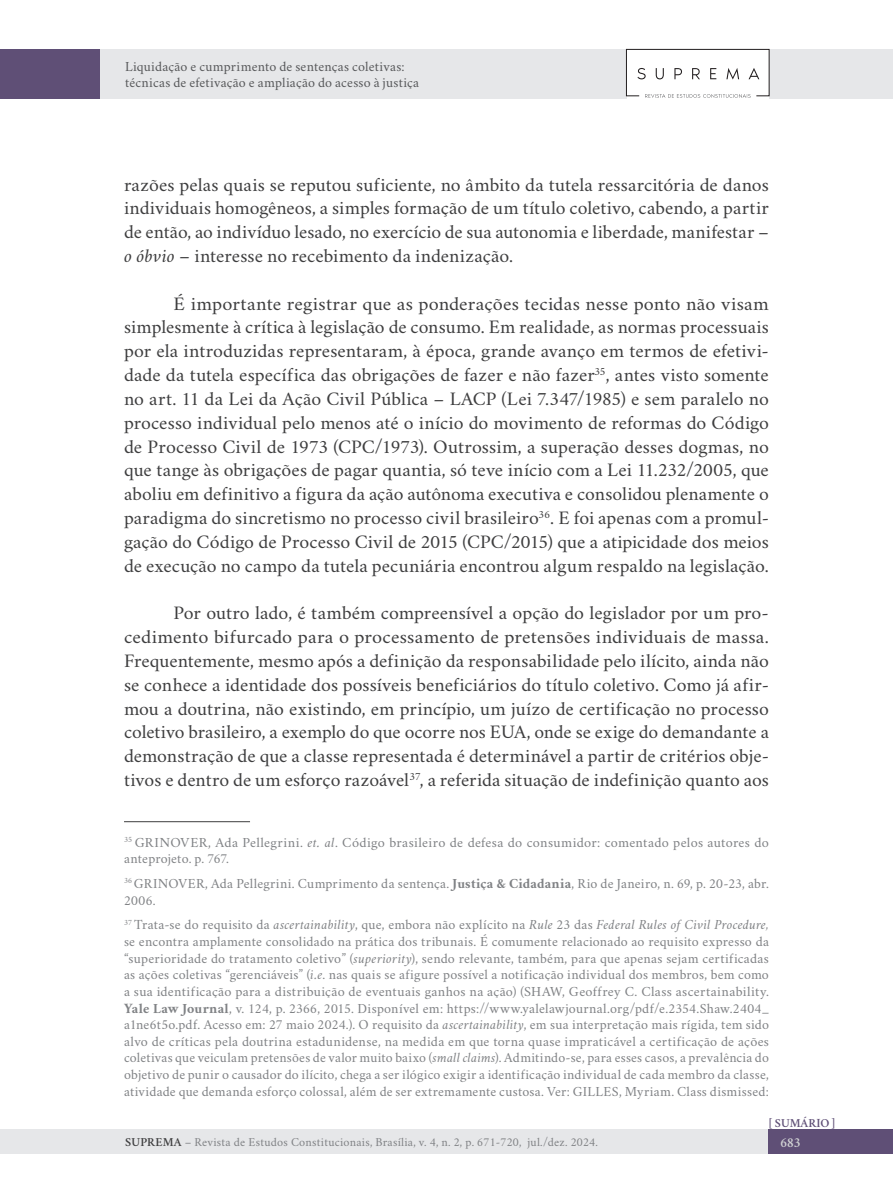
<style>
.page{position:relative;width:893px;height:1191px;background:#fff}
.page>*{position:absolute;margin:0;border:0;box-sizing:border-box;transform-origin:0 0}
.texto_corrido_pt{font:19.25px/23.8px "Crimson";color:#3e3e3f;text-align:justify;scale:1.05 1}
.texto_corrido_pt-2{font:19.25px/23.8px "Crimson";color:#3e3e3f;text-align:justify}
.FOOTNOTE{font:14px/16.6px "Crimson";letter-spacing:.015em;color:#808285}
.t1{font:14px/15.8px "Crimson";letter-spacing:.015em;color:#57585a}
.t2{font:600 14px "Crimson";color:#d1d2d4}
.t3{font:12.25px "Crimson";letter-spacing:.02em;color:#808285}
.t4{font:600 12.25px "Crimson";color:#5f4f76}
.s1{font-style:italic}
.s2{font-weight:700}
.s3{font-weight:600;color:#3e3e3f}
</style>
<div class="page">
<div style="left:1px;top:49px;width:892px;height:50px;background:#e6e7e9"></div>
<div style="left:0;top:1129px;width:844px;height:25px;background:#e6e7e9"></div>
<div style="left:769px;top:1129px;width:124px;height:25px;background:#5f4f76"></div>
<div style="left:627px;top:50px;width:142px;height:49px;background:#fff"></div>
<svg style="left:626px;top:48px;width:144px;height:50px"></svg>
<div style="left:0;top:49px;width:100px;height:50px;background:#5f4f76"></div>
<hr style="left:124px;top:821px;width:126px;height:1px;background:#3e3e3f">
<p class="t1" style="left:125px;top:57px;width:296px">Liquidação e cumprimento de sentenças coletivas: técnicas de efetivação e ampliação do acesso à justiça</p>
<p class="texto_corrido_pt-2" style="left:124px;top:170px;width:646px">razões pelas quais se reputou suficiente, no âmbito da tutela ressarcitória de danos individuais homogêneos, a simples formação de um título coletivo, cabendo, a partir de então, ao indivíduo lesado, no exercício de sua autonomia e liberdade, manifestar – <span class="s1">o óbvio</span> – interesse no recebimento da indenização.</p>
<p class="texto_corrido_pt" style="left:124px;top:289px;width:616px;text-indent:50px">É importante registrar que as ponderações tecidas nesse ponto não visam simplesmente à crítica à legislação de consumo. Em realidade, as normas processuais por ela introduzidas representaram, à época, grande avanço em termos de efetivi&shy;dade da tutela específica das obrigações de fazer e não fazer<sup>35</sup>, antes visto somente no art. 11 da Lei da Ação Civil Pública – LACP (Lei 7.347/1985) e sem paralelo no processo individual pelo menos até o início do movimento de reformas do Código de Processo Civil de 1973 (CPC/1973). Outrossim, a superação desses dogmas, no que tange às obrigações de pagar quantia, só teve início com a Lei 11.232/2005, que aboliu em definitivo a figura da ação autônoma executiva e consolidou plenamente o paradigma do sincretismo no processo civil brasileiro<sup>36</sup>. E foi apenas com a promul&shy;gação do Código de Processo Civil de 2015 (CPC/2015) que a atipicidade dos meios de execução no campo da tutela pecuniária encontrou algum respaldo na legislação.</p>
<p class="texto_corrido_pt-2" style="left:124px;top:599px;width:646px;text-indent:50px">Por outro lado, é também compreensível a opção do legislador por um pro&shy;cedimento bifurcado para o processamento de pretensões individuais de massa.<br>Frequentemente, mesmo após a definição da responsabilidade pelo ilícito, ainda não se conhece a identidade dos possíveis beneficiários do título coletivo. Como já afir&shy;mou a doutrina, não existindo, em princípio, um juízo de certificação no processo coletivo brasileiro, a exemplo do que ocorre nos EUA, onde se exige do demandante a demonstração de que a classe representada é determinável a partir de critérios obje&shy;tivos e dentro de um esforço razoável<sup>37</sup>, a referida situação de indefinição quanto aos</p>
<p class="FOOTNOTE" style="left:124px;top:832px;width:646px"><sup>35</sup> GRINOVER, Ada Pellegrini. <span class="s1">et. al</span>. Código brasileiro de defesa do consumidor: comentado pelos autores do anteprojeto. p. 767.</p>
<p class="FOOTNOTE" style="left:124px;top:873px;width:646px"><sup>36</sup> GRINOVER, Ada Pellegrini. Cumprimento da sentença. <span class="s2">Justiça &amp; Cidadania</span>, Rio de Janeiro, n. 69, p. 20-23, abr.<br>2006.</p>
<p class="FOOTNOTE" style="left:124px;top:914px;width:646px;text-align:justify"><sup>37</sup> Trata-se do requisito da <span class="s1">ascertainability</span>, que, embora não explícito na <span class="s1">Rule</span> 23 das <span class="s1">Federal Rules of Civil Procedure, </span>se encontra amplamente consolidado na prática dos tribunais. É comumente relacionado ao requisito expresso da “superioridade do tratamento coletivo” (<span class="s1">superiority</span>), sendo relevante, também, para que apenas sejam certificadas as ações coletivas “gerenciáveis” (<span class="s1">i.e</span>. nas quais se afigure possível a notificação individual dos membros, bem como a sua identificação para a distribuição de eventuais ganhos na ação) (SHAW, Geoffrey C. Class ascertainability.<br><span class="s2">Yale Law Journal</span>, v. 124, p. 2366, 2015. Disponível em: https://www.yalelawjournal.org/pdf/e.2354.Shaw.2404_ a1ne6t5o.pdf. Acesso em: 27 maio 2024.). O requisito da <span class="s1">ascertainability</span>, em sua interpretação mais rígida, tem sido alvo de críticas pela doutrina estadunidense, na medida em que torna quase impraticável a certificação de ações coletivas que veiculam pretensões de valor muito baixo (<span class="s1">small claims</span>). Admitindo-se, para esses casos, a prevalência do objetivo de punir o causador do ilícito, chega a ser ilógico exigir a identificação individual de cada membro da classe, atividade que demanda esforço colossal, além de ser extremamente custosa. Ver: GILLES, Myriam. Class dismissed:</p>
<p class="t4" style="left:769px;top:1114px;width:68px">[ SUMÁRIO ]</p>
<p class="t3" style="left:125px;top:1132px;width:474px"><span class="s3">SUPREMA</span> – Revista de Estudos Constitucionais, Brasília, v. 4, n. 2, p. 671-720, jul./dez. 2024.</p>
<p class="t2" style="left:781px;top:1132px;width:21px">683</p>
</div>
